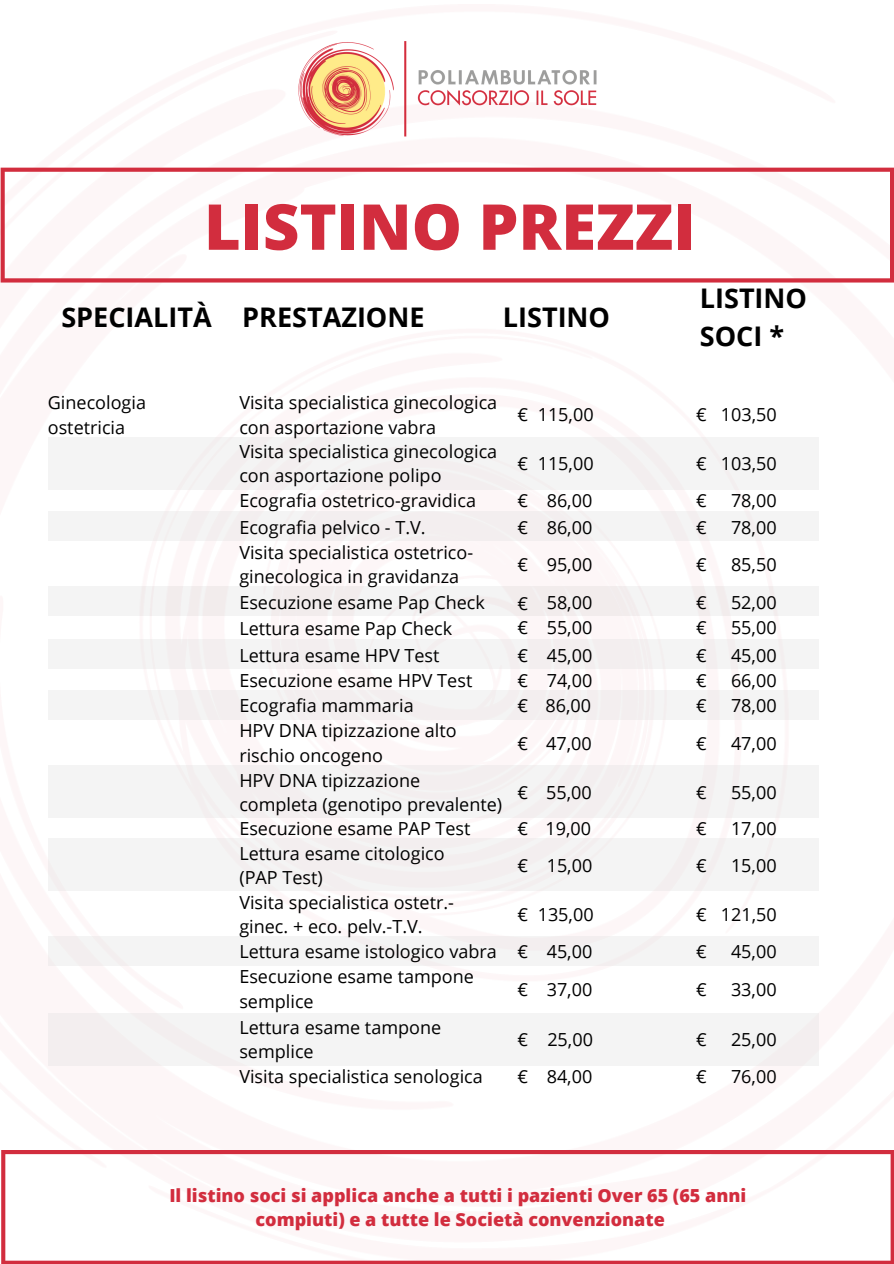
<style>
.page{position:relative;width:894px;height:1264px;background:#fff}
.page>*{position:absolute;margin:0;border:0;box-sizing:border-box;transform-origin:0 0}
.t1{font:800 63.3px "Open Sans";color:#d22d3e}
.t2{font:700 27px/37.2px "Open Sans";color:#000}
.t3{font:18px/24.5px "Open Sans";color:#000}
.t4{font:800 18px/24.9px "Open Sans";color:#d22d3e;text-align:center}
</style>
<div class="page">
<div style="left:48px;top:1012px;width:770px;height:53px;background:#f4f4f4"></div>
<div style="left:48px;top:936px;width:770px;height:29px;background:#f4f4f4"></div>
<div style="left:48px;top:838px;width:770px;height:53px;background:#f4f4f4"></div>
<div style="left:48px;top:765px;width:770px;height:53px;background:#f4f4f4"></div>
<div style="left:48px;top:690px;width:770px;height:29px;background:#f4f3f3"></div>
<div style="left:48px;top:511px;width:770px;height:30px;background:#f4f4f4"></div>
<div style="left:48px;top:436px;width:770px;height:53px;background:#f4f4f4"></div>
<img style="left:285px;top:33px;width:324px;height:112px">
<svg style="left:1px;top:168px;width:892px;height:114px"></svg>
<svg style="left:1px;top:1149px;width:892px;height:114px"></svg>
<div style="left:48px;top:639px;width:770px;height:29px;background:#f4f4f4"></div>
<h1 class="t1" style="left:204px;top:182px;width:492px">LISTINO PREZZI</h1>
<h2 class="t2" style="left:61px;top:298px;width:364px">SPECIALITÀ PRESTAZIONE</h2>
<h2 class="t2" style="left:503px;top:298px;width:109px">LISTINO</h2>
<h2 class="t2" style="left:699px;top:279px;width:109px">LISTINO<br>SOCI *</h2>
<p class="t3" style="left:48px;top:390px;width:100px">Ginecologia ostetricia</p>
<p class="t3" style="left:239px;top:390px;width:259px">Visita specialistica ginecologica con asportazione vabra<br>Visita specialistica ginecologica con asportazione polipo</p>
<p class="t3" style="left:517px;top:402px;width:12px">€</p>
<p class="t3" style="left:517px;top:451px;width:12px">€</p>
<p class="t3" style="left:537px;top:402px;width:57px">115,00</p>
<p class="t3" style="left:537px;top:451px;width:57px">115,00</p>
<p class="t3" style="left:696px;top:402px;width:12px">€</p>
<p class="t3" style="left:696px;top:451px;width:12px">€</p>
<p class="t3" style="left:720px;top:402px;width:57px">103,50</p>
<p class="t3" style="left:720px;top:451px;width:57px">103,50</p>
<p class="t3" style="left:239px;top:487px;width:238px">Ecografia ostetrico-gravidica</p>
<p class="t3" style="left:546px;top:487px;width:47px">86,00</p>
<p class="t3" style="left:730px;top:487px;width:47px">78,00</p>
<p class="t3" style="left:239px;top:514px;width:188px">Ecografia pelvico - T.V.</p>
<p class="t3" style="left:517px;top:514px;width:76px">€ 86,00</p>
<p class="t3" style="left:696px;top:514px;width:12px">€</p>
<p class="t3" style="left:730px;top:514px;width:47px">78,00</p>
<p class="t3" style="left:239px;top:540px;width:235px">Visita specialistica ostetrico&shy;ginecologica in gravidanza</p>
<p class="t3" style="left:517px;top:487px;width:12px">€</p>
<p class="t3" style="left:696px;top:487px;width:12px">€</p>
<p class="t3" style="left:517px;top:552px;width:76px">€ 95,00</p>
<p class="t3" style="left:696px;top:552px;width:12px">€</p>
<p class="t3" style="left:730px;top:552px;width:47px">85,50</p>
<p class="t3" style="left:239px;top:589px;width:247px">Esecuzione esame Pap Check</p>
<p class="t3" style="left:546px;top:589px;width:47px">58,00</p>
<p class="t3" style="left:730px;top:589px;width:47px">52,00</p>
<p class="t3" style="left:239px;top:614px;width:214px;line-height:26.8px">Lettura esame Pap Check<br>Lettura esame HPV Test</p>
<p class="t3" style="left:517px;top:590px;width:12px">€</p>
<p class="t3" style="left:696px;top:589px;width:12px">€</p>
<p class="t3" style="left:517px;top:614px;width:12px">€</p>
<p class="t3" style="left:696px;top:614px;width:12px">€</p>
<p class="t3" style="left:546px;top:614px;width:47px">55,00</p>
<p class="t3" style="left:730px;top:614px;width:47px">55,00</p>
<p class="t3" style="left:517px;top:642px;width:76px">€ 45,00</p>
<p class="t3" style="left:696px;top:642px;width:12px">€</p>
<p class="t3" style="left:730px;top:642px;width:47px">45,00</p>
<p class="t3" style="left:546px;top:667px;width:47px">74,00</p>
<p class="t3" style="left:239px;top:667px;width:234px">Esecuzione esame HPV Test</p>
<p class="t3" style="left:696px;top:667px;width:12px">€</p>
<p class="t3" style="left:730px;top:667px;width:47px">66,00</p>
<p class="t3" style="left:517px;top:693px;width:12px">€</p>
<p class="t3" style="left:517px;top:667px;width:12px">€</p>
<p class="t3" style="left:239px;top:693px;width:176px">Ecografia mammaria</p>
<p class="t3" style="left:545px;top:693px;width:47px">86,00</p>
<p class="t3" style="left:730px;top:693px;width:47px">78,00</p>
<p class="t3" style="left:239px;top:718px;width:219px">HPV DNA tipizzazione alto rischio oncogeno</p>
<p class="t3" style="left:696px;top:693px;width:12px">€</p>
<p class="t3" style="left:517px;top:730px;width:76px">€ 47,00</p>
<p class="t3" style="left:696px;top:730px;width:12px">€</p>
<p class="t3" style="left:730px;top:730px;width:47px">47,00</p>
<p class="t3" style="left:239px;top:767px;width:264px">HPV DNA tipizzazione completa (genotipo prevalente)</p>
<p class="t3" style="left:517px;top:779px;width:12px">€</p>
<p class="t3" style="left:696px;top:779px;width:12px">€</p>
<p class="t3" style="left:730px;top:773px;width:47px;line-height:36.6px">55,00<br>17,00</p>
<p class="t3" style="left:546px;top:779px;width:47px">55,00</p>
<p class="t3" style="left:239px;top:816px;width:233px">Esecuzione esame PAP Test</p>
<p class="t3" style="left:545px;top:816px;width:47px">19,00</p>
<p class="t3" style="left:239px;top:840px;width:207px">Lettura esame citologico (PAP Test)</p>
<p class="t3" style="left:517px;top:816px;width:12px">€</p>
<p class="t3" style="left:696px;top:816px;width:12px">€</p>
<p class="t3" style="left:517px;top:852px;width:76px">€ 15,00</p>
<p class="t3" style="left:696px;top:852px;width:12px">€</p>
<p class="t3" style="left:730px;top:852px;width:47px">15,00</p>
<p class="t3" style="left:239px;top:889px;width:216px">Visita specialistica ostetr.- ginec. + eco. pelv.-T.V.</p>
<p class="t3" style="left:239px;top:938px;width:259px">Lettura esame istologico vabra<br>Esecuzione esame tampone semplice</p>
<p class="t3" style="left:239px;top:1014px;width:203px">Lettura esame tampone semplice</p>
<p class="t3" style="left:537px;top:901px;width:57px">135,00</p>
<p class="t3" style="left:720px;top:901px;width:57px">121,50</p>
<p class="t3" style="left:517px;top:901px;width:12px">€</p>
<p class="t3" style="left:696px;top:901px;width:12px">€</p>
<p class="t3" style="left:546px;top:939px;width:47px">45,00</p>
<p class="t3" style="left:730px;top:939px;width:47px">45,00</p>
<p class="t3" style="left:546px;top:976px;width:47px">37,00</p>
<p class="t3" style="left:730px;top:976px;width:47px">33,00</p>
<p class="t3" style="left:517px;top:1026px;width:77px">€ 25,00</p>
<p class="t3" style="left:696px;top:1026px;width:12px">€</p>
<p class="t3" style="left:730px;top:1026px;width:47px">25,00</p>
<p class="t3" style="left:517px;top:939px;width:12px">€</p>
<p class="t3" style="left:696px;top:939px;width:12px">€</p>
<p class="t3" style="left:517px;top:976px;width:12px">€</p>
<p class="t3" style="left:696px;top:976px;width:12px">€</p>
<p class="t3" style="left:239px;top:1063px;width:245px">Visita specialistica senologica</p>
<p class="t3" style="left:517px;top:1063px;width:76px">€ 84,00</p>
<p class="t3" style="left:696px;top:1063px;width:12px">€</p>
<p class="t3" style="left:730px;top:1063px;width:47px">76,00</p>
<p class="t4" style="left:169px;top:1182px;width:578px">Il listino soci si applica anche a tutti i pazienti Over 65 (65 anni compiuti) e a tutte le Società convenzionate</p>
</div>
